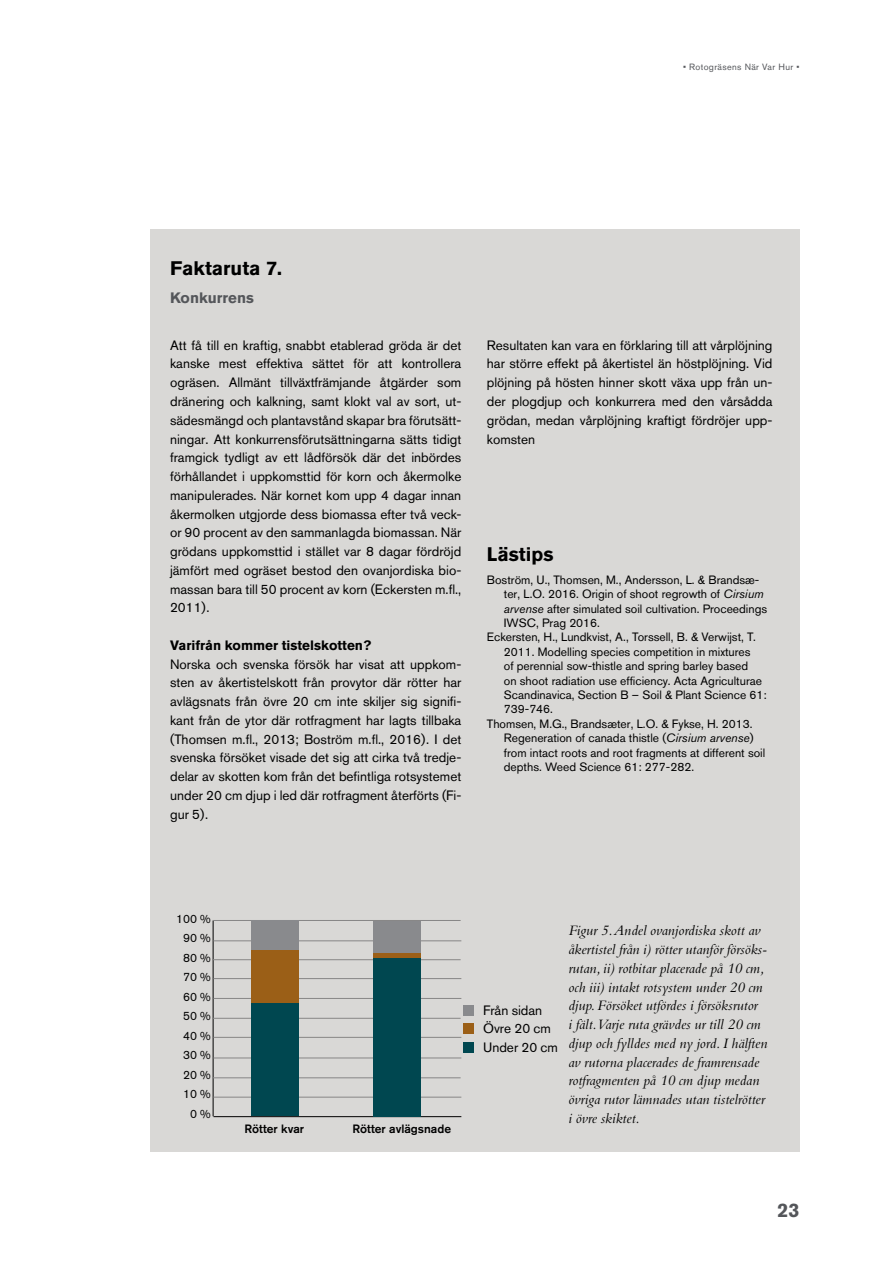
<style>
.page{position:relative;width:893px;height:1263px;background:#fff}
.page>*{position:absolute;margin:0;border:0;box-sizing:border-box;transform-origin:0 0}
.t1{font:700 19.5px "Akzidenz Grotesk BQ";color:#000}
.t2{font:700 19.5px "Akzidenz Grotesk BQ";color:#54565a}
.t3{font:italic 15px/18.8px "Bembo Std";color:#000}
.t4{font:700 15px "Akzidenz Grotesk BQ";color:#54565a}
.t5{font:13.5px/18.8px "Akzidenz Grotesk BQ";color:#000;text-align:justify}
.t6{font:700 13.5px "Akzidenz Grotesk BQ";color:#000}
.t7{font:12px/19.5px "Akzidenz Grotesk BQ";color:#000;text-align:right}
.t8{font:500 12px "Akzidenz Grotesk BQ";color:#000}
.t9{font:9px "Akzidenz Grotesk BQ";letter-spacing:.04em;color:#54565a}
.s1{font-style:italic}
</style>
<div class="page">
<div style="left:150px;top:230px;width:649px;height:922px;background:#d9d8d6"></div>
<hr style="left:213px;top:1116px;width:248px;height:1px;background:#000">
<hr style="left:213px;top:921px;width:1px;height:195px;background:#000">
<hr style="left:213px;top:920px;width:248px;height:1px;background:#878686">
<hr style="left:213px;top:940px;width:248px;height:1px;background:#878686">
<hr style="left:213px;top:959px;width:248px;height:1px;background:#878686">
<hr style="left:213px;top:978px;width:248px;height:1px;background:#878686">
<hr style="left:213px;top:998px;width:248px;height:1px;background:#878686">
<hr style="left:213px;top:1018px;width:248px;height:1px;background:#878686">
<hr style="left:213px;top:1037px;width:248px;height:1px;background:#878686">
<hr style="left:213px;top:1058px;width:248px;height:1px;background:#878686">
<hr style="left:213px;top:1077px;width:248px;height:1px;background:#878686">
<hr style="left:213px;top:1097px;width:248px;height:1px;background:#878686">
<div style="left:373px;top:958px;width:48px;height:159px;background:#004750"></div>
<div style="left:251px;top:950px;width:47px;height:53px;background:#9b5f17"></div>
<div style="left:373px;top:952px;width:48px;height:6px;background:#9b5f17"></div>
<div style="left:251px;top:920px;width:47px;height:30px;background:#898a8d"></div>
<div style="left:373px;top:921px;width:48px;height:31px;background:#898a8d"></div>
<div style="left:463px;top:1005px;width:11px;height:11px;background:#898a8d"></div>
<div style="left:463px;top:1023px;width:11px;height:11px;background:#9b5f17"></div>
<div style="left:463px;top:1042px;width:11px;height:11px;background:#004750"></div>
<div style="left:251px;top:1003px;width:47px;height:113px;background:#004750"></div>
<p class="t9" style="left:683px;top:62px;width:118px">• Rotogräsens När Var Hur •</p>
<h1 class="t1" style="left:170px;top:257px;width:114px">Faktaruta 7.</h1>
<p class="t4" style="left:170px;top:289px;width:86px">Konkurrens</p>
<p class="t5" style="left:170px;top:336px;width:293px">Att få till en kraftig, snabbt etablerad gröda är det kanske mest effektiva sättet för att kontrollera ogräsen. Allmänt tillväxtfrämjande åtgärder som dränering och kalkning, samt klokt val av sort, ut&shy;sädesmängd och plantavstånd skapar bra förutsätt&shy;ningar. Att konkurrensförutsättningarna sätts tidigt framgick tydligt av ett lådförsök där det inbördes förhållandet i uppkomsttid för korn och åkermolke manipulerades. När kornet kom upp 4 dagar innan åkermolken utgjorde dess biomassa efter två veck&shy;or 90 procent av den sammanlagda biomassan. När grödans uppkomsttid i stället var 8 dagar fördröjd jämfört med ogräset bestod den ovanjordiska bio&shy;massan bara till 50 procent av korn (Eckersten m.fl., 2011).</p>
<p class="t6" style="left:170px;top:637px;width:203px">Varifrån kommer tistelskotten?</p>
<p class="t5" style="left:170px;top:654px;width:293px">Norska och svenska försök har visat att uppkom&shy;sten av åkertistelskott från provytor där rötter har avlägsnats från övre 20 cm inte skiljer sig signifi&shy;kant från de ytor där rotfragment har lagts tillbaka (Thomsen m.fl., 2013; Boström m.fl., 2016). I det svenska försöket visade det sig att cirka två tredje&shy;delar av skotten kom från det befintliga rotsystemet under 20 cm djup i led där rotfragment återförts (Fi&shy;gur 5).</p>
<p class="t5" style="left:487px;top:336px;width:287px">Resultaten kan vara en förklaring till att vårplöjning har större effekt på åkertistel än höstplöjning. Vid plöjning på hösten hinner skott växa upp från un&shy;der plogdjup och konkurrera med den vårsådda grödan, medan vårplöjning kraftigt fördröjer upp&shy;komsten</p>
<h1 class="t1" style="left:487px;top:543px;width:68px">Lästips</h1>
<p class="t7" style="left:487px;top:570px;width:274px">Boström, U., Thomsen, M., Andersson, L. &amp; Brandsæ-</p>
<p class="t7" style="left:504px;top:584px;width:261px">ter, L.O. 2016. Origin of shoot regrowth of <span class="s1">Cirsium</span></p>
<p class="t7" style="left:504px;top:599px;width:265px"><span class="s1">arvense</span> after simulated soil cultivation. Proceedings</p>
<p class="t7" style="left:504px;top:613px;width:98px">IWSC, Prag 2016.</p>
<p class="t7" style="left:487px;top:627px;width:270px">Eckersten, H., Lundkvist, A., Torssell, B. &amp; Verwijst, T.</p>
<p class="t7" style="left:504px;top:642px;width:248px">2011. Modelling species competition in mixtures</p>
<p class="t7" style="left:504px;top:656px;width:246px">of perennial sow-thistle and spring barley based</p>
<p class="t7" style="left:504px;top:671px;width:260px">on shoot radiation use efficiency. Acta Agriculturae</p>
<p class="t7" style="left:504px;top:685px;width:264px">Scandinavica, Section B – Soil &amp; Plant Science 61:</p>
<p class="t7" style="left:504px;top:699px;width:51px">739-746.</p>
<p class="t7" style="left:487px;top:714px;width:267px">Thomsen, M.G., Brandsæter, L.O. &amp; Fykse, H. 2013.</p>
<p class="t7" style="left:504px;top:728px;width:251px">Regeneration of canada thistle (<span class="s1">Cirsium arvense</span>)</p>
<p class="t7" style="left:504px;top:743px;width:263px">from intact roots and root fragments at different soil</p>
<p class="t7" style="left:504px;top:757px;width:192px">depths. Weed Science 61: 277-282.</p>
<p class="t7" style="left:176px;top:909px;width:36px">100 %<br>90 %<br>80 %<br>70 %<br>60 %<br>50 %<br>40 %<br>30 %<br>20 %<br>10 %<br>0 %</p>
<p class="t8" style="left:244px;top:1122px;width:61px">Rötter kvar</p>
<p class="t8" style="left:352px;top:1122px;width:100px">Rötter avlägsnade</p>
<p class="t5" style="left:483px;top:1000px;width:76px;text-align:left">Från sidan<br>Övre 20 cm<br>Under 20 cm</p>
<p class="t3" style="left:568px;top:921px;width:200px">Figur 5. Andel ovanjordiska skott av åkertistel från i) rötter utanför försöks&shy;rutan, ii) rotbitar placerade på 10 cm, och iii) intakt rotsystem under 20 cm djup. Försöket utfördes i försöksrutor<br>i fält. Varje ruta grävdes ur till 20 cm djup och fylldes med ny jord. I hälften av rutorna placerades de framrensade rotfragmenten på 10 cm djup medan övriga rutor lämnades utan tistelrötter i övre skiktet.</p>
<h1 class="t2" style="left:777px;top:1198px;width:23px">23</h1>
</div>
